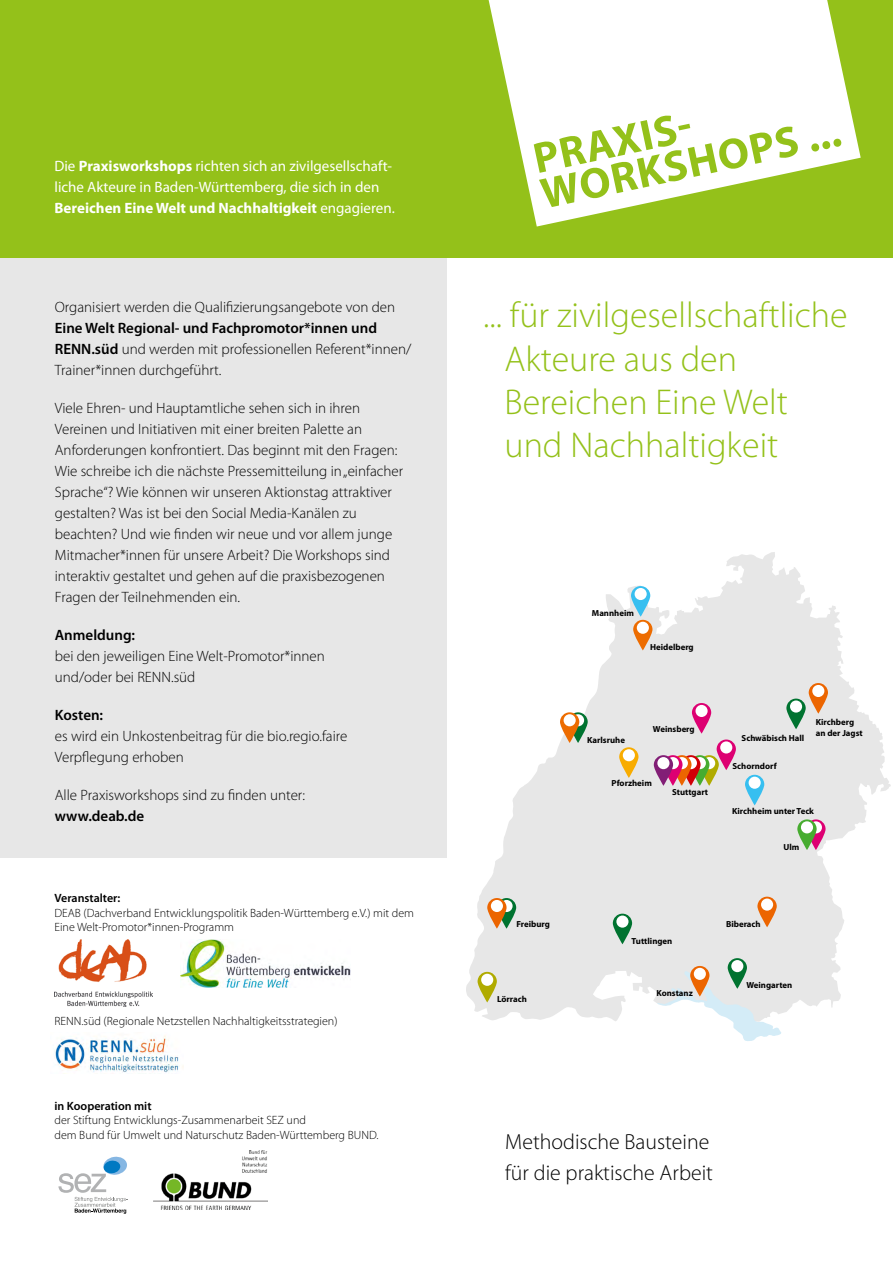
<style>
.page{position:relative;width:893px;height:1263px;background:#fff}
.page>*{position:absolute;margin:0;border:0;box-sizing:border-box;transform-origin:0 0}
.t1{font:700 43.5px/36px "Myriad Pro";color:#94c11a}
.t2{font:300 36px/43.2px "Myriad Pro";color:#94c11a}
.t3{font:300 21.9px/30.6px "Myriad Pro";color:#000}
.t4{font:300 15px/21px "Myriad Pro";color:#000}
.t5{font:15px/21px "Myriad Pro";color:#fff}
.t6{font:600 15px "Myriad Pro";color:#000}
.t7{font:300 12px/14.4px "Myriad Pro";color:#000}
.t8{font:600 12px "Myriad Pro";color:#000}
.t9{font:700 8.7px/10.5px "Myriad Pro";color:#000}
.s1{font-weight:700}
.s2{font-weight:600}
</style>
<div class="page">
<div style="left:0;top:0;width:446px;height:857px;background:#e7e7e7"></div>
<svg style="left:58px;top:1156px;width:70px;height:58px"></svg>
<svg style="left:466px;top:552px;width:425px;height:469px;fill:#e7e7e7"></svg>
<svg style="left:657px;top:970px;width:124px;height:71px"></svg>
<svg style="left:568px;top:712px;width:20px;height:31px"></svg>
<svg style="left:572px;top:714px;width:12px;height:12px"></svg>
<svg style="left:560px;top:712px;width:19px;height:31px"></svg>
<div style="left:564px;top:714px;width:12px;height:12px;background:#fff;border-radius:50%"></div>
<svg style="left:633px;top:620px;width:19px;height:30px"></svg>
<div style="left:637px;top:622px;width:12px;height:12px;background:#fff;border-radius:50%"></div>
<svg style="left:786px;top:699px;width:20px;height:30px"></svg>
<div style="left:790px;top:700px;width:12px;height:12px;background:#fff;border-radius:50%"></div>
<svg style="left:809px;top:683px;width:19px;height:31px"></svg>
<div style="left:812px;top:685px;width:12px;height:12px;background:#fff;border-radius:50%"></div>
<svg style="left:728px;top:958px;width:19px;height:31px"></svg>
<div style="left:731px;top:960px;width:12px;height:12px;background:#fff;border-radius:50%"></div>
<svg style="left:690px;top:966px;width:19px;height:30px"></svg>
<div style="left:694px;top:968px;width:12px;height:12px;background:#fff;border-radius:50%"></div>
<svg style="left:613px;top:914px;width:19px;height:30px"></svg>
<div style="left:616px;top:915px;width:12px;height:13px;background:#fff;border-radius:50%"></div>
<svg style="left:497px;top:898px;width:19px;height:31px"></svg>
<div style="left:500px;top:900px;width:13px;height:12px;background:#fff;border-radius:50%"></div>
<svg style="left:487px;top:898px;width:20px;height:31px"></svg>
<div style="left:491px;top:900px;width:12px;height:12px;background:#fff;border-radius:50%"></div>
<svg style="left:717px;top:739px;width:19px;height:31px"></svg>
<div style="left:720px;top:741px;width:12px;height:12px;background:#fff;border-radius:50%"></div>
<svg style="left:692px;top:703px;width:19px;height:31px"></svg>
<div style="left:695px;top:705px;width:13px;height:12px;background:#fff;border-radius:50%"></div>
<svg style="left:745px;top:775px;width:19px;height:30px"></svg>
<div style="left:749px;top:777px;width:12px;height:12px;background:#fff;border-radius:50%"></div>
<svg style="left:699px;top:755px;width:20px;height:31px"></svg>
<svg style="left:703px;top:757px;width:12px;height:12px"></svg>
<svg style="left:690px;top:755px;width:19px;height:31px"></svg>
<div style="left:694px;top:757px;width:12px;height:12px;background:#fff;border-radius:50%"></div>
<svg style="left:681px;top:755px;width:20px;height:31px"></svg>
<svg style="left:685px;top:757px;width:12px;height:12px"></svg>
<svg style="left:672px;top:755px;width:19px;height:31px"></svg>
<svg style="left:676px;top:757px;width:12px;height:12px"></svg>
<svg style="left:663px;top:755px;width:19px;height:31px"></svg>
<div style="left:667px;top:757px;width:12px;height:12px;background:#fff;border-radius:50%"></div>
<svg style="left:619px;top:747px;width:19px;height:31px"></svg>
<div style="left:623px;top:749px;width:12px;height:12px;background:#fff;border-radius:50%"></div>
<svg style="left:806px;top:819px;width:19px;height:31px"></svg>
<div style="left:810px;top:821px;width:12px;height:12px;background:#fff;border-radius:50%"></div>
<svg style="left:757px;top:897px;width:20px;height:30px"></svg>
<div style="left:761px;top:898px;width:12px;height:13px;background:#fff;border-radius:50%"></div>
<svg style="left:631px;top:586px;width:19px;height:31px"></svg>
<div style="left:635px;top:588px;width:12px;height:12px;background:#fff;border-radius:50%"></div>
<svg style="left:797px;top:819px;width:20px;height:31px"></svg>
<div style="left:801px;top:821px;width:12px;height:12px;background:#fff;border-radius:50%"></div>
<svg style="left:478px;top:972px;width:19px;height:30px"></svg>
<div style="left:481px;top:974px;width:12px;height:12px;background:#fff;border-radius:50%"></div>
<svg style="left:654px;top:755px;width:19px;height:31px"></svg>
<div style="left:657px;top:757px;width:12px;height:12px;background:#fff;border-radius:50%"></div>
<div style="left:0;top:0;width:893px;height:258px;background:#94c11a"></div>
<img style="left:153px;top:1150px;width:115px;height:59px">
<img style="left:55px;top:1035px;width:128px;height:39px">
<img style="left:54px;top:939px;width:98px;height:67px">
<img style="left:181px;top:939px;width:169px;height:49px">
<svg style="left:489px;top:0;width:372px;height:227px;fill:#fff"></svg>
<p class="t5" style="left:54px;top:156px;width:342px">Die <span class="s1">Praxisworkshops</span> richten sich an zivilgesellschaft&shy;liche Akteure in Baden-Württemberg, die sich in den<br><span class="s1">Bereichen Eine Welt und Nachhaltigkeit</span> engagieren.</p>
<p class="t4" style="left:55px;top:296px;width:342px">Organisiert werden die Qualifizierungsangebote von den</p>
<p class="t4" style="left:55px;top:317px;width:358px"><span class="s2">Eine Welt Regional- und Fachpromotor*innen und<br>RENN.süd</span> und werden mit professionellen Referent*innen/<br>Trainer*innen durchgeführt.</p>
<p class="t4" style="left:55px;top:397px;width:350px">Viele Ehren- und Hauptamtliche sehen sich in ihren Vereinen und Initiativen mit einer breiten Palette an Anforderungen konfrontiert. Das beginnt mit den Fragen:<br>Wie schreibe ich die nächste Pressemitteilung in „einfacher Sprache“? Wie können wir unseren Aktionstag attraktiver gestalten? Was ist bei den Social Media-Kanälen zu beachten? Und wie finden wir neue und vor allem junge Mitmacher*innen für unsere Arbeit? Die Workshops sind interaktiv gestaltet und gehen auf die praxisbezogenen Fragen der Teilnehmenden ein.</p>
<p class="t6" style="left:55px;top:625px;width:82px">Anmeldung:</p>
<p class="t4" style="left:55px;top:645px;width:272px">bei den jeweiligen Eine Welt-Promotor*innen und/oder bei RENN.süd</p>
<p class="t6" style="left:55px;top:705px;width:50px">Kosten:</p>
<p class="t4" style="left:55px;top:725px;width:294px">es wird ein Unkostenbeitrag für die bio.regio.faire<br>Verpflegung erhoben</p>
<p class="t4" style="left:55px;top:784px;width:252px">Alle Praxisworkshops sind zu finden unter:</p>
<p class="t6" style="left:55px;top:806px;width:91px">www.deab.de</p>
<p class="t8" style="left:54px;top:891px;width:67px">Veranstalter:</p>
<p class="t7" style="left:54px;top:905px;width:361px">DEAB (Dachverband Entwicklungspolitik Baden-Württemberg e.V.) mit dem<br>Eine Welt-Promotor*innen-Programm</p>
<p class="t7" style="left:54px;top:1014px;width:285px">RENN.süd (Regionale Netzstellen Nachhaltigkeitsstrategien)</p>
<p class="t8" style="left:54px;top:1098px;width:99px">in Kooperation mit</p>
<p class="t7" style="left:54px;top:1113px;width:325px">der Stiftung Entwicklungs-Zusammenarbeit SEZ und<br>dem Bund für Umwelt und Naturschutz Baden-Württemberg BUND.</p>
<h1 class="t1" style="left:530px;top:140px;width:307px;rotate:-12deg">PRAXIS-<br>WORKSHOPS ...</h1>
<h2 class="t2" style="left:505px;top:293px;width:345px;text-indent:-21px">... für zivilgesellschaftliche<br>Akteure aus den<br>Bereichen Eine Welt und Nachhaltigkeit</h2>
<p class="t9" style="left:592px;top:607px;width:44px">Mannheim</p>
<p class="t9" style="left:650px;top:641px;width:45px">Heidelberg</p>
<p class="t9" style="left:653px;top:724px;width:43px">Weinsberg</p>
<p class="t9" style="left:587px;top:734px;width:39px">Karlsruhe</p>
<p class="t9" style="left:742px;top:732px;width:64px">Schwäbisch Hall</p>
<p class="t9" style="left:612px;top:778px;width:42px">Pforzheim</p>
<p class="t9" style="left:672px;top:786px;width:37px">Stuttgart</p>
<p class="t9" style="left:732px;top:760px;width:46px">Schorndorf</p>
<p class="t9" style="left:816px;top:716px;width:48px">Kirchberg an der Jagst</p>
<p class="t9" style="left:732px;top:806px;width:83px">Kirchheim unter Teck</p>
<p class="t9" style="left:783px;top:842px;width:17px">Ulm</p>
<p class="t9" style="left:516px;top:918px;width:35px">Freiburg</p>
<p class="t9" style="left:726px;top:918px;width:36px">Biberach</p>
<p class="t9" style="left:632px;top:935px;width:42px">Tuttlingen</p>
<p class="t9" style="left:497px;top:994px;width:31px">Lörrach</p>
<p class="t9" style="left:656px;top:988px;width:38px">Konstanz</p>
<p class="t9" style="left:746px;top:980px;width:47px">Weingarten</p>
<h3 class="t3" style="left:505px;top:1126px;width:209px">Methodische Bausteine für die praktische Arbeit</h3>
</div>
